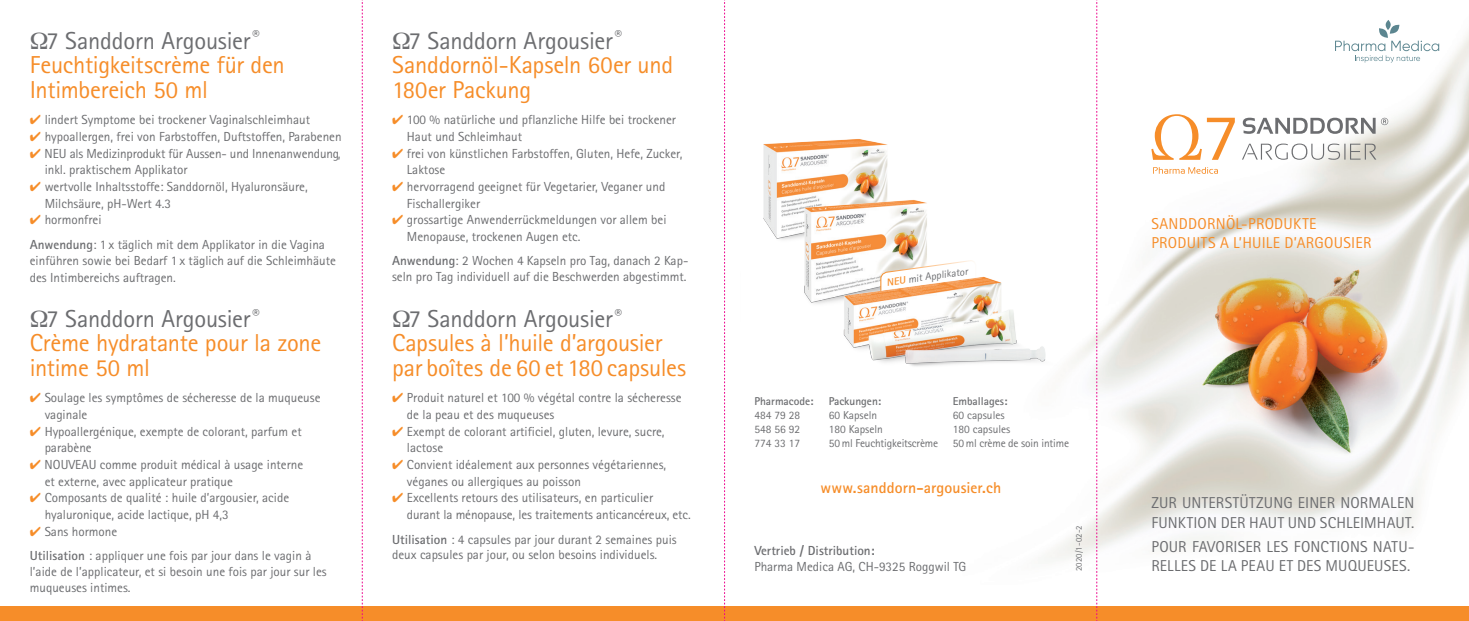
<style>
.page{position:relative;width:1469px;height:621px;background:#fff}
.page>*{position:absolute;margin:0;border:0;box-sizing:border-box;transform-origin:0 0}
.t1{font:24.5px/24.5px "Rotis Sans Serif";letter-spacing:-.01em;color:#f68d29}
.t2{font:15.75px/24.5px "Rotis Sans Serif";letter-spacing:.01em;color:#6c6d70;text-align:right}
.t3{font:15.75px/19.2px "Rotis Sans Serif";letter-spacing:.025em;color:#f68d29}
.t4{font:700 15.75px "Rotis Sans Serif";letter-spacing:.005em;color:#f68d29}
.t5{font:13.12px/16.6px "Rotis Sans Serif";color:#6c6d70}
.t6{font:700 13.12px "Rotis Sans Serif";color:#6c6d70}
.t7{font:11.38px/14px "Rotis Sans Serif";color:#6c6d70}
.t8{font:700 11.38px "Rotis Sans Serif";color:#6c6d70}
.t9{font:10.33px "Rotis Sans Serif";color:#6c6d70;scale:1.04 1}
.t10{font:8.75px "Rotis Sans Serif";letter-spacing:.025em;color:#6c6d70}
.s1{color:#6c6d70}
.s2{color:#f68d29}
.s3{font-weight:700}
.s4{font-weight:700;color:#f68d29}
</style>
<div class="page">
<img style="left:1045px;top:0;width:423px;height:584px">
<svg style="left:1151px;top:114px;width:83px;height:46px"></svg>
<svg style="left:1153px;top:167px;width:64px;height:6px"></svg>
<svg style="left:1241px;top:143px;width:135px;height:17px"></svg>
<svg style="left:1242px;top:118px;width:146px;height:16px"></svg>
<div style="left:0;top:605px;width:1468px;height:15px;background:#f68d29"></div>
<svg style="left:1334px;top:20px;width:105px;height:43px"></svg>
<img style="left:725px;top:111px;width:163px;height:146px">
<img style="left:740px;top:163px;width:187px;height:108px">
<svg style="left:874px;top:250px;width:100px;height:21px"></svg>
<img style="left:804px;top:271px;width:245px;height:31px">
<img style="left:811px;top:301px;width:256px;height:121px">
<img style="left:879px;top:332px;width:190px;height:88px">
<svg style="left:362px;top:0;width:1px;height:619px"></svg>
<svg style="left:724px;top:0;width:1px;height:619px"></svg>
<svg style="left:1096px;top:0;width:1px;height:619px"></svg>
<h1 class="t1" style="left:30px;top:28px;width:256px;text-indent:17px"><span class="s1">7 Sanddorn Argousier</span> <sup>®<br></sup>Feuchtigkeitscrème für den<br>Intimbereich 50 ml</h1>
<p class="t5" style="left:30px;top:111px;width:282px"><span class="s2">✔</span> lindert Symptome bei trockener Vaginalschleimhaut</p>
<p class="t5" style="left:30px;top:128px;width:313px"><span class="s2">✔</span> hypoallergen, frei von Farbstoffen, Duftstoffen, Parabenen</p>
<p class="t5" style="left:45px;top:145px;width:297px;text-indent:-15px"><span class="s2">✔</span> N EU als Medizinprodukt für Aussen- und Innenanwendung, inkl. praktischem Applikator</p>
<p class="t5" style="left:45px;top:178px;width:264px;text-indent:-15px"><span class="s2">✔</span> wertvolle Inhaltsstoffe: Sanddornöl, Hyaluronsäure,<br>Milchsäure, pH-Wert 4.3</p>
<p class="t5" style="left:30px;top:207px;width:297px;line-height:24.5px"><span class="s2">✔</span> hormonfrei<br><span class="s3">Anwendung</span>: 1 x täglich mit dem Applikator in die Vagina</p>
<p class="t5" style="left:30px;top:252px;width:308px">einführen sowie bei Bedarf 1 x täglich auf die Schleimhäute des Intimbereichs auftragen.</p>
<h1 class="t1" style="left:30px;top:306px;width:293px;text-indent:17px"><span class="s1">7 Sanddorn Argousier</span> <sup>®<br></sup>Crème hydratante pour la zone intime 50 ml</h1>
<p class="t5" style="left:45px;top:389px;width:277px;text-indent:-15px"><span class="s2">✔</span> Soulage les symptômes de sécheresse de la muqueuse vaginale</p>
<p class="t5" style="left:45px;top:422px;width:259px;text-indent:-15px"><span class="s2">✔</span> Hypoallergénique, exempte de colorant, parfum et parabène</p>
<p class="t5" style="left:45px;top:456px;width:260px;text-indent:-15px"><span class="s2">✔</span> NOUVEAU comme produit médical à usage interne et externe, avec applicateur pratique</p>
<p class="t5" style="left:45px;top:489px;width:246px;text-indent:-15px"><span class="s2">✔</span> Composants de qualité : huile d’argousier, acide hyaluronique, acide lactique, pH 4,3</p>
<p class="t5" style="left:30px;top:518px;width:283px;line-height:24.5px"><span class="s2">✔</span> Sans hormone<br><span class="s3">Utilisation</span> : appliquer une fois par jour dans le vagin à</p>
<p class="t5" style="left:30px;top:563px;width:298px;line-height:15.8px">l’aide de l’applicateur, et si besoin une fois par jour sur les muqueuses intimes.</p>
<h1 class="t1" style="left:392px;top:28px;width:282px;text-indent:17px"><span class="s1">7 Sanddorn Argousier</span> <sup>®<br></sup>Sanddornöl-Kapseln 60er und<br>180er Packung</h1>
<p class="t5" style="left:407px;top:111px;width:271px;text-indent:-15px"><span class="s2">✔</span> 100 % natürliche und pflanzliche Hilfe bei trockener<br>Haut und Schleimhaut</p>
<p class="t5" style="left:392px;top:145px;width:292px"><span class="s2">✔</span> frei von künstlichen Farbstoffen, Gluten, Hefe, Zucker,<br>Laktose</p>
<p class="t5" style="left:407px;top:178px;width:260px;text-indent:-15px"><span class="s2">✔</span> hervorragend geeignet für Vegetarier, Veganer und<br>Fischallergiker</p>
<p class="t5" style="left:407px;top:211px;width:261px;text-indent:-15px"><span class="s2">✔</span> grossartige Anwenderrückmeldungen vor allem bei<br>Menopause, trockenen Augen etc.</p>
<p class="t5" style="left:392px;top:253px;width:298px;line-height:15.8px"><span class="s3">Anwendung</span>: 2 Wochen 4 Kapseln pro Tag, danach 2 Kap&shy;seln pro Tag individuell auf die Beschwerden abgestimmt.</p>
<h1 class="t1" style="left:392px;top:306px;width:296px;text-indent:17px"><span class="s1">7 Sanddorn Argousier</span> <sup>®<br></sup>Capsules à l’huile d’argousier par boîtes de 60 et 180 capsules</h1>
<p class="t5" style="left:407px;top:389px;width:276px;text-indent:-15px"><span class="s2">✔</span> Produit naturel et 100 % végétal contre la sécheresse de la peau et des muqueuses</p>
<p class="t5" style="left:407px;top:422px;width:259px;text-indent:-15px"><span class="s2">✔</span> Exempt de colorant artificiel, gluten, levure, sucre, lactose</p>
<p class="t5" style="left:407px;top:456px;width:261px;text-indent:-15px"><span class="s2">✔</span> Convient idéalement aux personnes végétariennes, véganes ou allergiques au poisson</p>
<p class="t5" style="left:407px;top:489px;width:285px;text-indent:-15px"><span class="s2">✔</span> Excellents retours des utilisateurs, en particulier<br>durant la ménopause, les traitements anticancéreux, etc.</p>
<p class="t5" style="left:392px;top:530px;width:286px;line-height:15.8px"><span class="s3">Utilisation</span> : 4 capsules par jour durant 2 semaines puis deux capsules par jour, ou selon besoins individuels.</p>
<p class="t9" style="left:885px;top:276px;width:80px;rotate:-8deg"><span class="s4">NEU</span> mit Applikator</p>
<p class="t8" style="left:754px;top:393px;width:61px">Pharmacode:</p>
<p class="t7" style="left:754px;top:408px;width:47px;text-align:justify">484 79 28<br>548 56 92<br>774 33 17</p>
<p class="t8" style="left:828px;top:393px;width:54px">Packungen:</p>
<p class="t7" style="left:828px;top:408px;width:111px">60 Kapseln<br>180 Kapseln<br>50 ml Feuchtigkeitscrème</p>
<p class="t8" style="left:952px;top:393px;width:56px">Emballages:</p>
<p class="t7" style="left:952px;top:408px;width:118px">60 capsules<br>180 capsules<br>50 ml crème de soin intime</p>
<p class="t4" style="left:820px;top:477px;width:182px">www.sanddorn-argousier.ch</p>
<p class="t6" style="left:754px;top:541px;width:122px">Vertrieb / Distribution:</p>
<p class="t5" style="left:754px;top:558px;width:213px">Pharma Medica AG, CH-9325 Roggwil TG</p>
<p class="t10" style="left:1073px;top:570px;width:47px;rotate:-90deg">2020/1-02-2</p>
<p class="t3" style="left:1151px;top:213px;width:191px">Sanddornöl-PRODUKTE<br>PRODUITS A L’hui le d’argousier</p>
<p class="t2" style="left:1151px;top:490px;width:59px">Zur Unterst</p>
<p class="t2" style="left:1239px;top:490px;width:131px">ützung einer norma</p>
<p class="t2" style="left:1390px;top:490px;width:26px">len</p>
<p class="t2" style="left:1151px;top:509px;width:118px">Funktion der Haut</p>
<p class="t2" style="left:1287px;top:509px;width:75px">und Schleimhaut</p>
<p class="t2" style="left:1151px;top:509px;width:264px">.<br>Pour FAVORISER les fonctions natu-</p>
<p class="t2" style="left:1151px;top:553px;width:99px">relles de la peau</p>
<p class="t2" style="left:1278px;top:553px;width:133px">ET DES MUQUEUSES.</p>
</div>
